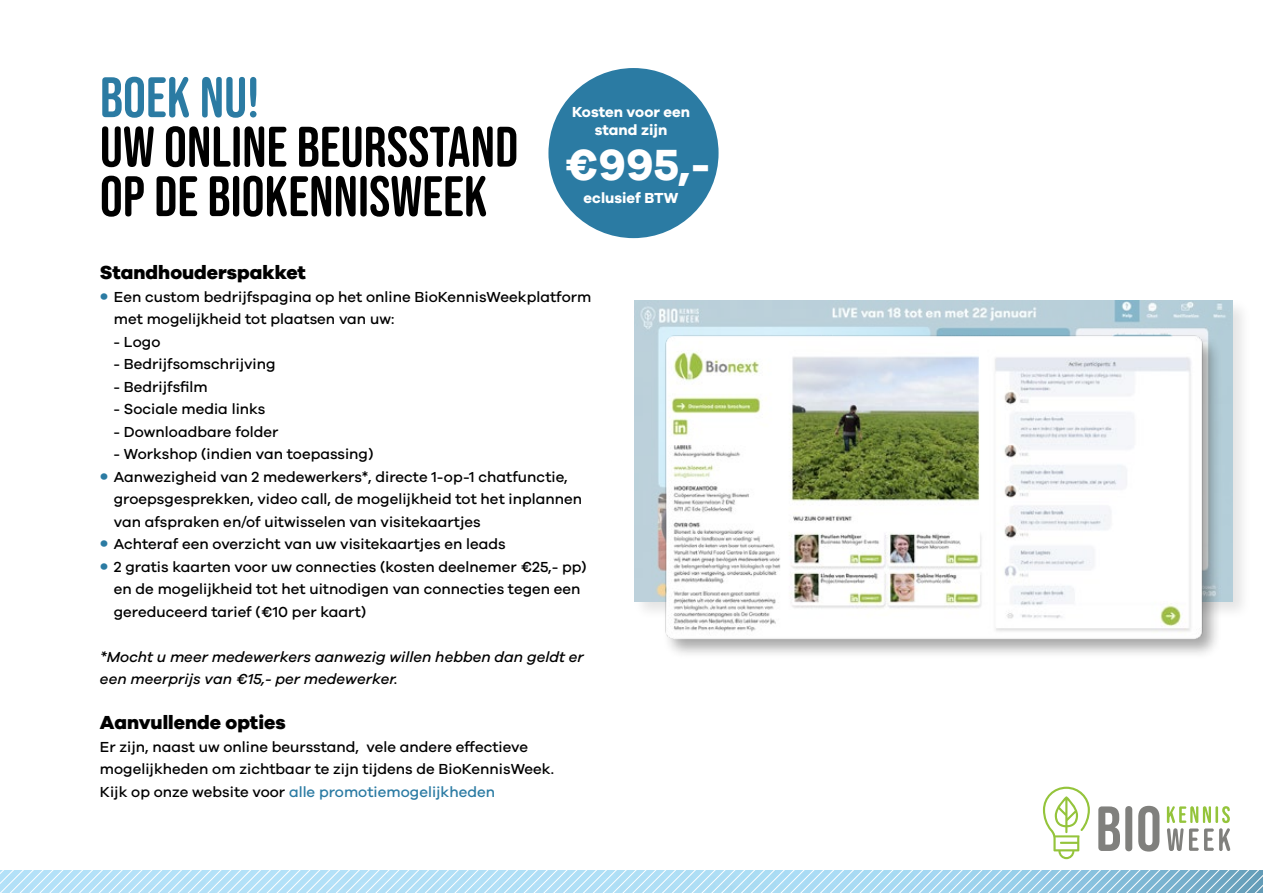
<style>
.page{position:relative;width:1263px;height:893px;background:#fff}
.page>*{position:absolute;margin:0;border:0;box-sizing:border-box;transform-origin:0 0}
.t1{font:57px/49.5px "Bebas Neue Rounded";color:#000}
.t2{font:57px "Bebas Neue Rounded";color:#2b7ba3}
.t3{font:700 45px "Galano Grotesque";color:#fff}
.t4{font:800 19.5px "Galano Grotesque";color:#000}
.t5{font:500 15px/22.5px "Galano Grotesque";color:#000}
.t6{font:italic 500 15px/22.5px "Galano Grotesque";color:#000}
.t7{font:700 15px/18px "Galano Grotesque";color:#fff;text-align:center}
.s1{font-size:21px;color:#2b7ba3}
.s2{color:#2b7ba3}
</style>
<div class="page">
<svg style="left:1043px;top:787px;width:47px;height:72px"></svg>
<svg style="left:1167px;top:806px;width:63px;height:45px"></svg>
<svg style="left:1098px;top:806px;width:22px;height:45px"></svg>
<div style="left:1125px;top:806px;width:7px;height:45px;background:#80807d;border-radius:3px"></div>
<svg style="left:1138px;top:806px;width:21px;height:46px"></svg>
<div style="left:632px;top:297px;width:620px;height:324px;background:#000;opacity:.2"></div>
<img style="left:635px;top:300px;width:597px;height:301px">
<img style="left:632px;top:326px;width:588px;height:328px">
<div style="left:548px;top:68px;width:170px;height:170px;background:#2b7ba3;border-radius:50%"></div>
<svg style="left:0;top:871px;width:1263px;height:22px;background:#b1dbf0"></svg>
<h1 class="t2" style="left:100px;top:65px;width:161px">BOEK NU!</h1>
<h1 class="t1" style="left:100px;top:122px;width:420px">UW ONLINE BEURSSTAND<br>OP DE BIOKENNISWEEK</h1>
<p class="t7" style="left:572px;top:102px;width:120px">Kosten voor een stand zijn</p>
<h2 class="t3" style="left:564px;top:137px;width:148px">€995,-</h2>
<p class="t7" style="left:584px;top:189px;width:96px">eclusief BTW</p>
<h3 class="t4" style="left:100px;top:260px;width:208px">Standhouderspakket</h3>
<p class="t5" style="left:114px;top:285px;width:479px;text-indent:-14px"><span class="s1">•</span> Een custom bedrijfspagina op het online BioKennisWeekplatform met mogelijkheid tot plaatsen van uw:</p>
<p class="t5" style="left:113px;top:330px;width:48px">- Logo</p>
<p class="t5" style="left:113px;top:352px;width:164px">- Bedrijfsomschrijving</p>
<p class="t5" style="left:113px;top:375px;width:96px">- Bedrijfsfilm</p>
<p class="t5" style="left:113px;top:397px;width:153px">- Sociale media links</p>
<p class="t5" style="left:113px;top:420px;width:167px">- Downloadbare folder</p>
<p class="t5" style="left:113px;top:442px;width:261px">- Workshop (indien van toepassing)</p>
<p class="t5" style="left:114px;top:465px;width:470px;text-indent:-14px"><span class="s1">•</span> Aanwezigheid van 2 medewerkers*, directe 1-op-1 chatfunctie, groepsgesprekken, video call, de mogelijkheid tot het inplannen van afspraken en/of uitwisselen van visitekaartjes</p>
<p class="t5" style="left:100px;top:532px;width:407px"><span class="s1">•</span> Achteraf een overzicht van uw visitekaartjes en leads</p>
<p class="t5" style="left:114px;top:555px;width:474px;text-indent:-14px"><span class="s1">•</span> 2 gratis kaarten voor uw connecties (kosten deelnemer €25,- pp) en de mogelijkheid tot het uitnodigen van connecties tegen een gereduceerd tarief (€10 per kaart)</p>
<p class="t6" style="left:100px;top:645px;width:485px">*Mocht u meer medewerkers aanwezig willen hebben dan geldt er een meerprijs van €15,- per medewerker.</p>
<h3 class="t4" style="left:100px;top:710px;width:187px">Aanvullende opties</h3>
<p class="t5" style="left:100px;top:735px;width:456px">Er zijn, naast uw online beursstand, vele andere effectieve mogelijkheden om zichtbaar te zijn tijdens de BioKennisWeek.<br>Kijk op onze website voor <span class="s2">alle promotiemogelijkheden</span></p>
</div>
